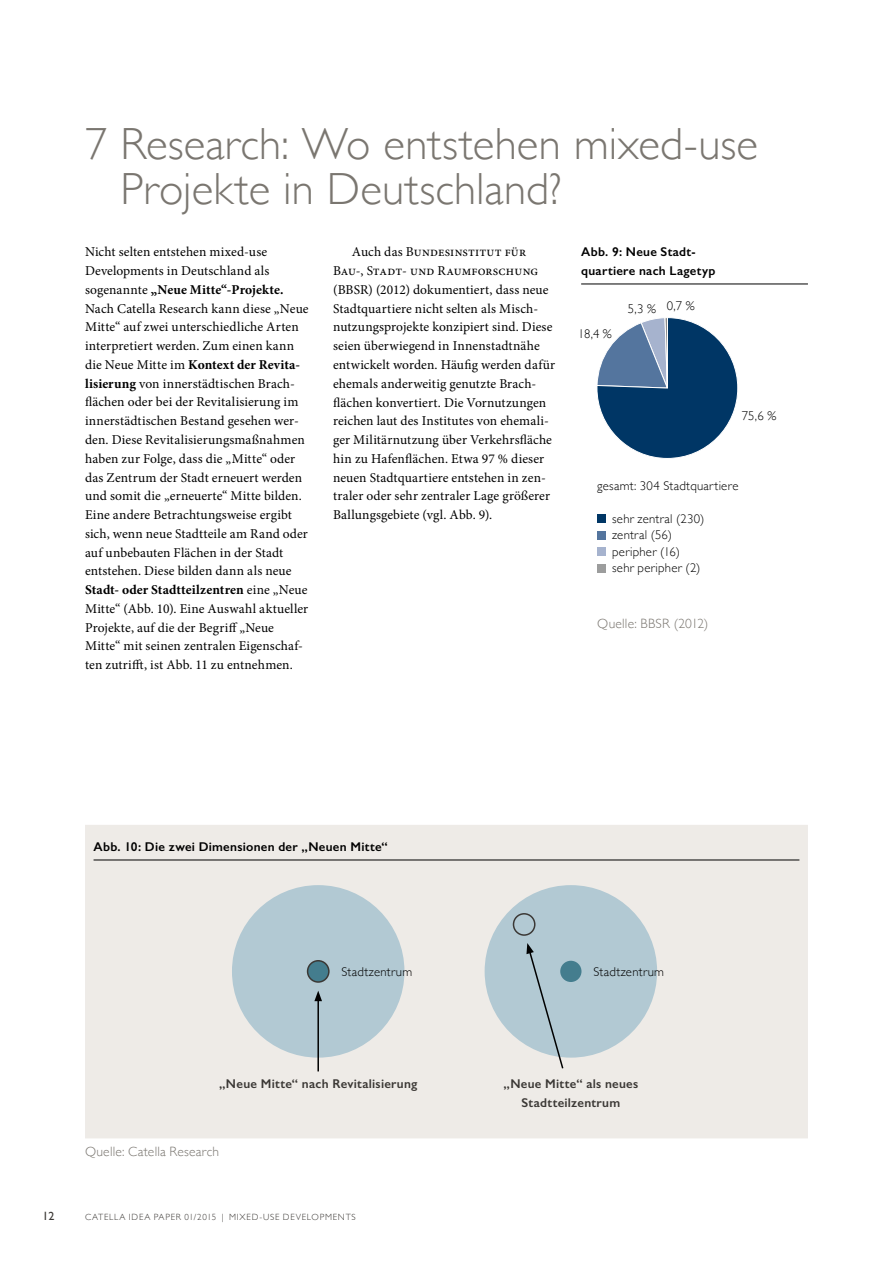
<style>
.page{position:relative;width:893px;height:1263px;background:#fff}
.page>*{position:absolute;margin:0;border:0;box-sizing:border-box;transform-origin:0 0}
.t1{font:300 45px/45px "Gill Sans";color:#7a7670}
.t2{font:13.5px/18.8px "Minion Pro";letter-spacing:.01em;color:#000}
.t3{font:300 13.5px "Gill Sans";letter-spacing:.015em;color:#7a7670}
.t4{font:300 12.75px/16.5px "Gill Sans";letter-spacing:.02em;color:#000}
.t5{font:600 12.75px/18.8px "Gill Sans";letter-spacing:.025em;color:#000}
.t6{font:600 12.75px/18.8px "Gill Sans";letter-spacing:.02em;color:#3b3835;text-align:center}
.t7{font:12px "Gill Sans";color:#3b3835}
.t8{font:300 9px "Gill Sans";letter-spacing:.085em;color:#3b3835}
.s1{font-weight:700}
</style>
<div class="page">
<hr style="left:581px;top:284px;width:227px;height:1px;background:#000">
<div style="left:597px;top:318px;width:141px;height:140px;background:#003665;border-radius:70px"></div>
<svg style="left:597px;top:318px;width:71px;height:71px"></svg>
<div style="left:597px;top:514px;width:9px;height:9px;background:#003665"></div>
<div style="left:597px;top:531px;width:9px;height:8px;background:#54759e"></div>
<div style="left:597px;top:547px;width:9px;height:9px;background:#a6b3ce"></div>
<div style="left:597px;top:564px;width:9px;height:8px;background:#9c9d9d"></div>
<div style="left:85px;top:825px;width:723px;height:313px;background:#eeebe7"></div>
<hr style="left:94px;top:860px;width:705px;height:1px;background:#000">
<div style="left:232px;top:885px;width:172px;height:173px;background:#b2c9d3;border-radius:50%"></div>
<div style="left:485px;top:885px;width:172px;height:173px;background:#b2c9d3;border-radius:50%"></div>
<div style="left:308px;top:961px;width:21px;height:21px;background:#447d8e;border-radius:50%"></div>
<div style="left:307px;top:960px;width:23px;height:23px;border:2px solid #3b3835;border-radius:50%"></div>
<div style="left:560px;top:961px;width:21px;height:21px;background:#447d8e;border-radius:50%"></div>
<div style="left:513px;top:913px;width:22px;height:23px;border:2px solid #3b3835;border-radius:50%"></div>
<hr style="left:317px;top:999px;width:2px;height:72px;background:#000">
<svg style="left:314px;top:991px;width:8px;height:10px"></svg>
<svg style="left:526px;top:943px;width:39px;height:127px"></svg>
<h1 class="t1" style="left:120px;top:119px;width:639px;text-indent:-35px">7 Research: Wo entstehen mixed-use<br>Projekte in Deutschland?</h1>
<p class="t2" style="left:85px;top:243px;width:225px">Nicht selten entstehen mixed-use Developments in Deutschland als sogenannte <span class="s1">„Neue Mitte“-Projekte.<br></span>Nach Catella Research kann diese „Neue Mitte“ auf zwei unterschiedliche Arten interpretiert werden. Zum einen kann die Neue Mitte im <span class="s1">Kontext der Revita&shy;lisierung</span> von innerstädtischen Brach&shy;flächen oder bei der Revitalisierung im innerstädtischen Bestand gesehen wer&shy;den. Diese Revitalisierungsmaßnahmen haben zur Folge, dass die „Mitte“ oder das Zentrum der Stadt erneuert werden und somit die „erneuerte“ Mitte bilden.<br>Eine andere Betrachtungsweise ergibt sich, wenn neue Stadtteile am Rand oder auf unbebauten Flächen in der Stadt entstehen. Diese bilden dann als neue <span class="s1">Stadt- oder Stadtteilzentren</span> eine „Neue Mitte“ (Abb. 10). Eine Auswahl aktueller Projekte, auf die der Begriff „Neue Mitte“ mit seinen zentralen Eigenschaf&shy;ten zutrifft, ist Abb. 11 zu entnehmen.</p>
<p class="t2" style="left:333px;top:243px;width:224px;text-indent:19px">Auch das Bundesinstitut für Bau-, Stadt- und Raumforschung (BBSR) (2012) dokumentiert, dass neue Stadtquartiere nicht selten als Misch&shy;nutzungsprojekte konzipiert sind. Diese seien überwiegend in Innenstadtnähe entwickelt worden. Häufig werden dafür ehemals anderweitig genutzte Brach&shy;flächen konvertiert. Die Vornutzungen reichen laut des Institutes von ehemali&shy;ger Militärnutzung über Verkehrsfläche hin zu Hafenflächen. Etwa 97 % dieser neuen Stadtquartiere entstehen in zen&shy;traler oder sehr zentraler Lage größerer Ballungsgebiete (vgl. Abb. 9).</p>
<p class="t5" style="left:581px;top:243px;width:136px">Abb. 9: Neue Stadt&shy;quartiere nach Lagetyp</p>
<p class="t4" style="left:628px;top:298px;width:68px">5,3 % 0,7 %</p>
<p class="t4" style="left:578px;top:325px;width:35px">18,4 %</p>
<p class="t4" style="left:742px;top:407px;width:36px">75,6 %</p>
<p class="t4" style="left:597px;top:477px;width:143px">gesamt: 304 Stadtquartiere</p>
<p class="t4" style="left:612px;top:510px;width:94px">sehr zentral (230) zentral (56) peripher (16) sehr peripher (2)</p>
<p class="t3" style="left:597px;top:613px;width:113px">Quelle: BBSR (2012)</p>
<p class="t5" style="left:94px;top:837px;width:296px">Abb. 10: Die zwei Dimensionen der „Neuen Mitte“</p>
<p class="t4" style="left:342px;top:963px;width:72px">Stadtzentrum</p>
<p class="t4" style="left:594px;top:963px;width:72px">Stadtzentrum</p>
<p class="t6" style="left:219px;top:1074px;width:200px">„Neue Mitte“ nach Revitalisierung</p>
<p class="t6" style="left:503px;top:1074px;width:136px">„Neue Mitte“ als neues<br>Stadtteilzentrum</p>
<p class="t3" style="left:85px;top:1141px;width:135px">Quelle: Catella Research</p>
<p class="t7" style="left:43px;top:1209px;width:13px">12</p>
<p class="t8" style="left:85px;top:1210px;width:272px">CATELLA IDEA PAPER 01/2015 | MIXED-USE DEVELOPMENTS</p>
</div>
